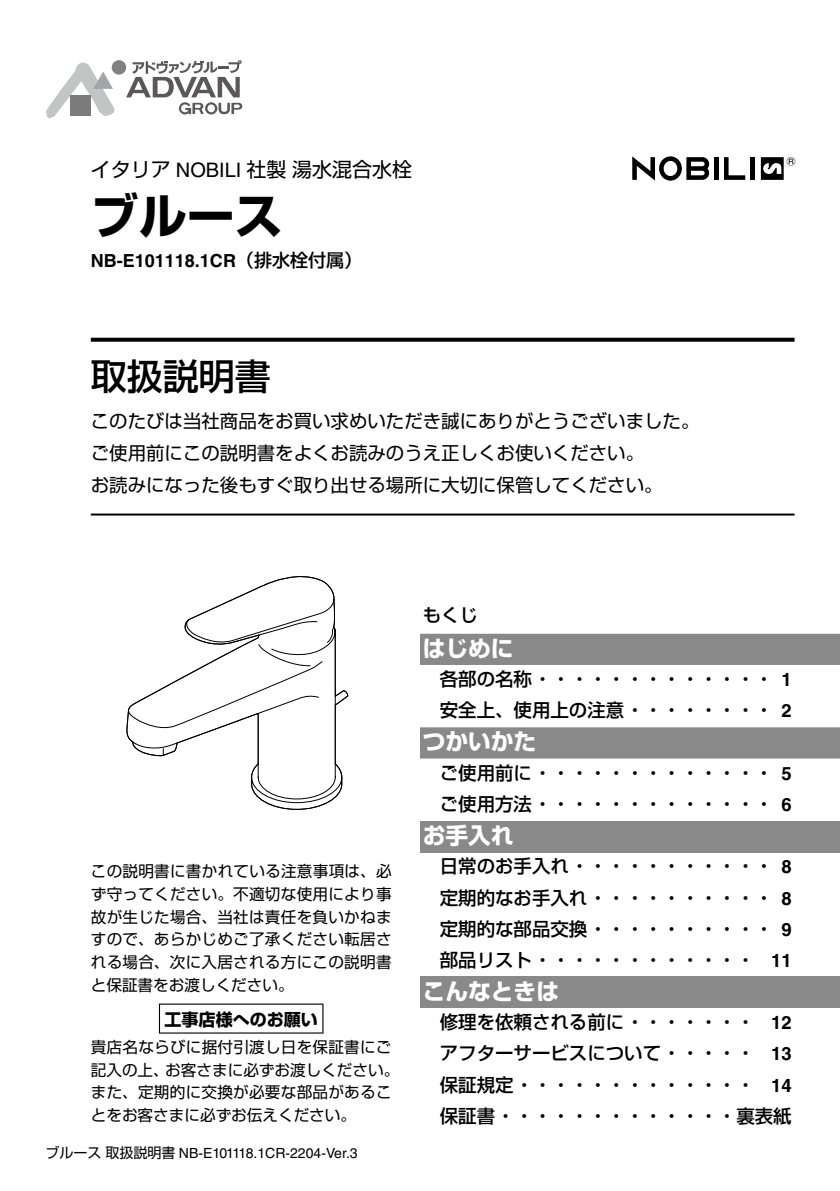
<style>
.page{position:relative;width:840px;height:1191px;background:#fff}
.page>*{position:absolute;margin:0;border:0;box-sizing:border-box;transform-origin:0 0}
.t1{font:700 48px "Shin Go Pro";color:#000}
.t2{font:500 36px "Shin Go Pro";color:#000}
.t3{font:700 22.6px "Shin Go Pro";color:#fff}
.t4{font:20px "Shin Go Pro";color:#000}
.t5{font:500 18.4px/31.2px "Shin Go Pro";color:#000}
.t6{font:18.4px/32.2px "Shin Go Pro";color:#000}
.t7{font:18.4px "Gothic MB101 Pro";color:#000}
.t8{font:700 18px "Helvetica";color:#000}
.t9{font:700 17px "Shin Go Pro";color:#000}
.t10{font:15.6px/22.6px "Shin Go Pro";letter-spacing:.015em;color:#000;text-align:justify}
.t11{font:14px "Helvetica LT Std";color:#000}
.s1{font-family:"Helvetica LT Std"}
.s2{font-family:"Shin Go Pro";font-weight:500}
.s3{font-family:"Shin Go Pro"}
.s4{font-family:"Helvetica";font-weight:700}
</style>
<div class="page">
<svg style="left:159px;top:1003px;width:164px;height:30px"></svg>
<div style="left:160px;top:1004px;width:162px;height:28px;background:#fff"></div>
<svg style="left:420px;top:634px;width:419px;height:124px"></svg>
<div style="left:420px;top:821px;width:419px;height:31px;background:#898989"></div>
<div style="left:420px;top:977px;width:419px;height:31px;background:#898989"></div>
<div style="left:112px;top:60px;width:14px;height:15px;background:#808080;border-radius:50%"></div>
<svg style="left:46px;top:61px;width:69px;height:58px"></svg>
<div style="left:70px;top:96px;width:20px;height:20px;background:#7b7b7b"></div>
<svg style="left:126px;top:60px;width:116px;height:54px"></svg>
<div style="left:713px;top:157px;width:5px;height:23px;background:#000"></div>
<hr style="left:750px;top:157px;width:4px;height:23px;background:#000">
<svg style="left:724px;top:157px;width:20px;height:23px"></svg>
<svg style="left:632px;top:156px;width:76px;height:25px"></svg>
<svg style="left:760px;top:157px;width:23px;height:23px"></svg>
<svg style="left:91px;top:338px;width:703px;height:4px;background:#121212"></svg>
<hr style="left:91px;top:513px;width:703px;height:2px;background:#000">
<svg style="left:126px;top:576px;width:222px;height:233px"></svg>
<p class="t4" style="left:91px;top:153px;width:323px">イタリア <span class="s1">NOBILI</span> 社製湯水混合水栓</p>
<h1 class="t1" style="left:91px;top:178px;width:193px">ブルース</h1>
<p class="t8" style="left:91px;top:250px;width:273px">NB-E101118.1CR<span class="s2">（排水栓付属）</span></p>
<h2 class="t2" style="left:91px;top:347px;width:182px">取扱説明書</h2>
<p class="t6" style="left:91px;top:403px;width:610px">このたびは当社商品をお買い求めいただき誠にありがとうございました。ご使用前にこの説明書をよくお読みのうえ正しくお使いください。<br>お読みになった後もすぐ取り出せる場所に大切に保管してください。</p>
<p class="t7" style="left:786px;top:150px;width:20px">®</p>
<p class="t10" style="left:91px;top:858px;width:302px">この説明書に書かれている注意事項は、必ず守ってください。不適切な使用により事故が生じた場合、当社は責任を負いかねますので、あらかじめご了承ください転居される場合、次に入居される方にこの説明書と保証書をお渡しください。</p>
<p class="t9" style="left:164px;top:1006px;width:155px">工事店様へのお願い</p>
<p class="t10" style="left:91px;top:1034px;width:310px;text-align:left">貴店名ならびに据付引渡し日を保証書にご記入の上、お客さまに必ずお渡しください。また、定期的に交換が必要な部品があることをお客さまに必ずお伝えください。</p>
<p class="t11" style="left:45px;top:1144px;width:313px"><span class="s3">ブルース取扱説明書</span> NB-E101118.1CR-2204-Ver.3</p>
<p class="t5" style="left:422px;top:597px;width:57px">もくじ</p>
<p class="t3" style="left:422px;top:630px;width:92px">はじめに</p>
<p class="t5" style="left:439px;top:661px;width:353px">各部の名称・・・・・・・・・・・・・ <span class="s4">1</span>安全上、使用上の注意・・・・・・・・ <span class="s4">2</span></p>
<p class="t3" style="left:422px;top:723px;width:115px">つかいかた</p>
<p class="t5" style="left:439px;top:755px;width:353px">ご使用前に・・・・・・・・・・・・・ <span class="s4">5</span>ご使用方法・・・・・・・・・・・・・ <span class="s4">6</span></p>
<p class="t3" style="left:422px;top:817px;width:92px">お手入れ</p>
<p class="t5" style="left:439px;top:848px;width:353px;text-align:justify">日常のお手入れ・・・・・・・・・・・ <span class="s4">8</span>定期的なお手入れ・・・・・・・・・・ <span class="s4">8</span>定期的な部品交換・・・・・・・・・・ <span class="s4">9</span>部品リスト・・・・・・・・・・・・ <span class="s4">11</span></p>
<p class="t3" style="left:422px;top:973px;width:138px">こんなときは</p>
<p class="t5" style="left:439px;top:1004px;width:353px;text-align:justify">修理を依頼される前に・・・・・・・ <span class="s4">12</span>アフターサービスについて・・・・・ <span class="s4">13</span>保証規定・・・・・・・・・・・・・ <span class="s4">14</span>保証書・・・・・・・・・・・・・裏表紙</p>
</div>
